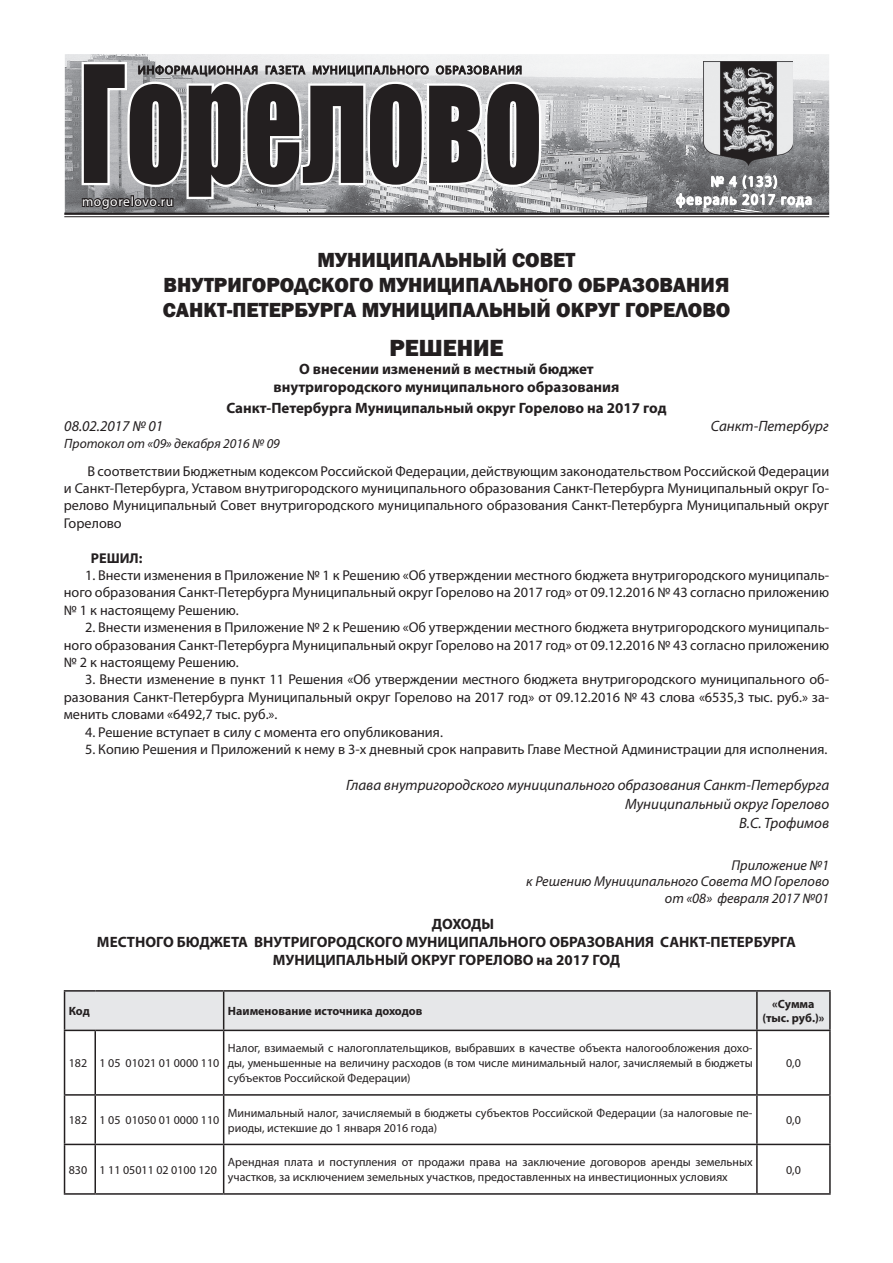
<style>
.page{position:relative;width:893px;height:1263px;background:#fff}
.page>*{position:absolute;margin:0;border:0;box-sizing:border-box;transform-origin:0 0}
.t1{font:150px "Impact";color:#231f20;scale:.76 1}
.t2{font:800 24px "Franklin Gothic";color:#231f20}
.t3{font:800 21px/25.2px "Franklin Gothic";color:#231f20;text-align:center}
.t4{font:700 15px/18px "Myriad Pro";color:#231f20;text-align:center}
.t5{font:italic 15px/18.9px "Myriad Pro";color:#231f20;text-align:right}
.t6{font:14.25px/17.4px "Myriad Pro";color:#231f20;text-align:justify}
.t7{font:italic 14.25px/16.5px "Myriad Pro";color:#231f20;text-align:right}
.t8{font:700 14.25px "Myriad Pro";color:#231f20}
.t9{font:italic 13.5px "Myriad Pro";color:#231f20}
.t10{font:13.5px "Myriad Pro";letter-spacing:.05em;color:#fff}
.t11{font:12px/15px "Myriad Pro";color:#231f20}
.t12{font:700 12px/13.5px "Myriad Pro";color:#231f20;text-align:center}
</style>
<div class="page">
<img style="left:65px;top:54px;width:764px;height:159px">
<img style="left:704px;top:62px;width:89px;height:104px">
<hr style="left:64px;top:213px;width:765px;height:2px;background:#231f20">
<hr style="left:64px;top:216px;width:765px;height:1px;background:#231f20">
<svg style="left:675px;top:170px;width:138px;height:43px;background:#8d8d90"></svg>
<svg style="left:79px;top:60px;width:465px;height:158px"></svg>
<div style="left:65px;top:992px;width:764px;height:38px;background:#e6e7e9"></div>
<hr style="left:64px;top:990px;width:31px;height:2px;background:#231f20">
<hr style="left:64px;top:991px;width:1px;height:39px;background:#231f20">
<hr style="left:95px;top:990px;width:129px;height:2px;background:#231f20">
<hr style="left:224px;top:990px;width:533px;height:2px;background:#231f20">
<hr style="left:223px;top:991px;width:1px;height:39px;background:#231f20">
<hr style="left:757px;top:990px;width:74px;height:2px;background:#231f20">
<hr style="left:756px;top:991px;width:2px;height:39px;background:#231f20">
<hr style="left:829px;top:991px;width:2px;height:39px;background:#231f20">
<hr style="left:64px;top:1030px;width:31px;height:1px;background:#231f20">
<hr style="left:64px;top:1031px;width:1px;height:63px;background:#231f20">
<hr style="left:95px;top:1030px;width:129px;height:1px;background:#231f20">
<hr style="left:94px;top:1031px;width:2px;height:63px;background:#231f20">
<hr style="left:224px;top:1030px;width:533px;height:1px;background:#231f20">
<hr style="left:223px;top:1031px;width:1px;height:63px;background:#231f20">
<hr style="left:757px;top:1030px;width:74px;height:1px;background:#231f20">
<hr style="left:756px;top:1031px;width:2px;height:63px;background:#231f20">
<hr style="left:829px;top:1031px;width:2px;height:63px;background:#231f20">
<hr style="left:64px;top:1094px;width:31px;height:2px;background:#231f20">
<hr style="left:64px;top:1096px;width:1px;height:48px;background:#231f20">
<hr style="left:95px;top:1094px;width:129px;height:2px;background:#231f20">
<hr style="left:94px;top:1096px;width:2px;height:48px;background:#231f20">
<hr style="left:224px;top:1094px;width:533px;height:2px;background:#231f20">
<hr style="left:223px;top:1096px;width:1px;height:48px;background:#231f20">
<hr style="left:757px;top:1094px;width:74px;height:2px;background:#231f20">
<hr style="left:756px;top:1096px;width:2px;height:48px;background:#231f20">
<hr style="left:829px;top:1096px;width:2px;height:48px;background:#231f20">
<hr style="left:64px;top:1144px;width:31px;height:1px;background:#231f20">
<hr style="left:64px;top:1145px;width:1px;height:48px;background:#231f20">
<hr style="left:95px;top:1144px;width:129px;height:1px;background:#231f20">
<hr style="left:94px;top:1145px;width:2px;height:48px;background:#231f20">
<hr style="left:224px;top:1144px;width:533px;height:1px;background:#231f20">
<hr style="left:223px;top:1145px;width:1px;height:48px;background:#231f20">
<hr style="left:757px;top:1144px;width:74px;height:1px;background:#231f20">
<hr style="left:756px;top:1145px;width:2px;height:48px;background:#231f20">
<hr style="left:829px;top:1145px;width:2px;height:48px;background:#231f20">
<hr style="left:64px;top:1193px;width:31px;height:2px;background:#231f20">
<hr style="left:95px;top:1193px;width:129px;height:2px;background:#231f20">
<hr style="left:224px;top:1193px;width:533px;height:2px;background:#231f20">
<hr style="left:757px;top:1193px;width:74px;height:2px;background:#231f20">
<h1 class="t1" style="left:79px;top:8px;width:611px">Горелово</h1>
<p class="t10" style="left:82px;top:193px;width:93px">mogorelovo.ru</p>
<h3 class="t3" style="left:163px;top:247px;width:569px">МУНИЦИПАЛЬНЫЙ СОВЕТ<br>ВНУТРИГОРОДСКОГО МУНИЦИПАЛЬНОГО ОБРАЗОВАНИЯ<br>САНКТ-ПЕТЕРБУРГА МУНИЦИПАЛЬНЫЙ ОКРУГ ГОРЕЛОВО</h3>
<h2 class="t2" style="left:389px;top:332px;width:116px">РЕШЕНИЕ</h2>
<p class="t4" style="left:273px;top:359px;width:348px">О внесении изменений в местный бюджет внутригородского муниципального образования</p>
<p class="t4" style="left:226px;top:399px;width:442px">Санкт-Петербурга Муниципальный округ Горелово на 2017 год</p>
<p class="t5" style="left:64px;top:417px;width:100px">08.02.2017 № 01</p>
<p class="t5" style="left:711px;top:417px;width:119px">Санкт-Петербург</p>
<p class="t9" style="left:64px;top:435px;width:217px">Протокол от «09» декабря 2016 № 09</p>
<p class="t6" style="left:64px;top:462px;width:767px;text-indent:24px">В соответствии Бюджетным кодексом Российской Федерации, действующим законодательством Российской Федерации и Санкт-Петербурга, Уставом внутригородского муниципального образования Санкт-Петербурга Муниципальный округ Го&shy;релово Муниципальный Совет внутригородского муниципального образования Санкт-Петербурга Муниципальный округ Горелово</p>
<p class="t8" style="left:91px;top:548px;width:53px">РЕШИЛ:</p>
<p class="t6" style="left:64px;top:566px;width:767px;text-indent:21px">1. Внести изменения в Приложение № 1 к Решению «Об утверждении местного бюджета внутригородского муниципаль&shy;ного образования Санкт-Петербурга Муниципальный округ Горелово на 2017 год» от 09.12.2016 № 43 согласно приложению № 1 к настоящему Решению.</p>
<p class="t6" style="left:64px;top:618px;width:767px;text-indent:21px">2. Внести изменения в Приложение № 2 к Решению «Об утверждении местного бюджета внутригородского муниципаль&shy;ного образования Санкт-Петербурга Муниципальный округ Горелово на 2017 год» от 09.12.2016 № 43 согласно приложению № 2 к настоящему Решению.</p>
<p class="t6" style="left:64px;top:671px;width:767px;text-indent:21px">3. Внести изменение в пункт 11 Решения «Об утверждении местного бюджета внутригородского муниципального об&shy;разования Санкт-Петербурга Муниципальный округ Горелово на 2017 год» от 09.12.2016 № 43 слова «6535,3 тыс. руб.» за&shy;менить словами «6492,7 тыс. руб.».</p>
<p class="t6" style="left:85px;top:723px;width:359px">4. Решение вступает в силу с момента его опубликования.</p>
<p class="t6" style="left:85px;top:740px;width:744px">5. Копию Решения и Приложений к нему в 3-х дневный срок направить Главе Местной Администрации для исполнения.</p>
<p class="t5" style="left:346px;top:775px;width:485px">Глава внутригородского муниципального образования Санкт-Петербурга<br>Муниципальный округ Горелово<br>В.С. Трофимов</p>
<p class="t7" style="left:526px;top:856px;width:304px">Приложение №1<br>к Решению Муниципального Совета МО Горелово от «08» февраля 2017 №01</p>
<p class="t4" style="left:432px;top:915px;width:64px">ДОХОДЫ</p>
<p class="t4" style="left:97px;top:933px;width:700px">МЕСТНОГО БЮДЖЕТА ВНУТРИГОРОДСКОГО МУНИЦИПАЛЬНОГО ОБРАЗОВАНИЯ САНКТ-ПЕТЕРБУРГА</p>
<p class="t4" style="left:273px;top:951px;width:349px">МУНИЦИПАЛЬНЫЙ ОКРУГ ГОРЕЛОВО на 2017 ГОД</p>
<p class="t12" style="left:69px;top:1004px;width:22px">Код</p>
<p class="t12" style="left:228px;top:1004px;width:196px">Наименование источника доходов</p>
<p class="t12" style="left:762px;top:997px;width:64px">«Сумма (тыс. руб.)»</p>
<p class="t11" style="left:69px;top:1055px;width:152px">182 1 05 01021 01 0000 110</p>
<p class="t11" style="left:228px;top:1040px;width:526px;text-align:justify">Налог, взимаемый с налогоплательщиков, выбравших в качестве объекта налогообложения дохо&shy;ды, уменьшенные на величину расходов (в том числе минимальный налог, зачисляемый в бюджеты субъектов Российской Федерации)</p>
<p class="t11" style="left:786px;top:1055px;width:16px">0,0</p>
<p class="t11" style="left:69px;top:1112px;width:152px">182 1 05 01050 01 0000 110</p>
<p class="t11" style="left:228px;top:1105px;width:526px">Минимальный налог, зачисляемый в бюджеты субъектов Российской Федерации (за налоговые пе&shy;риоды, истекшие до 1 января 2016 года)</p>
<p class="t11" style="left:786px;top:1112px;width:16px">0,0</p>
<p class="t11" style="left:69px;top:1162px;width:150px">830 1 11 05011 02 0100 120</p>
<p class="t11" style="left:228px;top:1154px;width:526px">Арендная плата и поступления от продажи права на заключение договоров аренды земельных участков, за исключением земельных участков, предоставленных на инвестиционных условиях</p>
<p class="t11" style="left:786px;top:1162px;width:16px">0,0</p>
</div>
